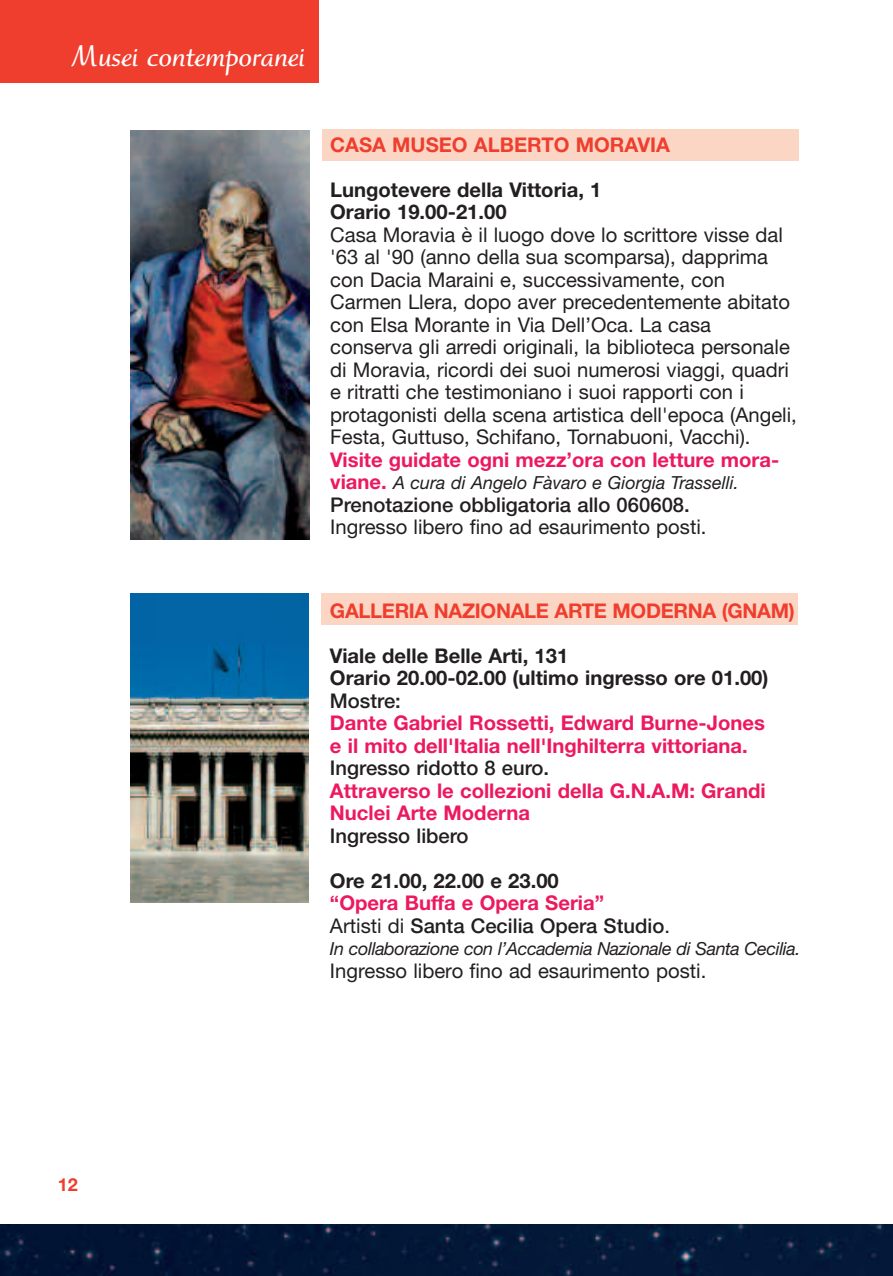
<style>
.page{position:relative;width:893px;height:1276px;background:#fff}
.page>*{position:absolute;margin:0;border:0;box-sizing:border-box;transform-origin:0 0}
.t1{font:700 31.5px "Ruzicka Freehand LH";color:#fff}
.t2{font:20.25px/22.5px "Helvetica Neue";color:#231f20}
.t3{font:700 20.25px/22.5px "Helvetica Neue";color:#ed195f}
.t4{font:700 20.25px/22.5px "Helvetica Neue";color:#231f20}
.t5{font:500 20.25px "Helvetica Neue";color:#231f20}
.t6{font:700 20.25px "Helvetica Neue";letter-spacing:-.015em;color:#ef3e2e}
.t7{font:italic 18px "Helvetica Neue";letter-spacing:-.02em;color:#231f20}
.t8{font:italic 18px "Helvetica Neue";color:#231f20}
.t9{font:700 18px "Helvetica Neue";color:#ef3e2e}
.s1{font-weight:700;font-style:normal;font-size:20.25px;color:#ed195f}
.s2{font-weight:400;color:#231f20}
.s3{font-weight:500;color:#231f20}
</style>
<div class="page">
<div style="left:0;top:1225px;width:893px;height:51px;background:#031737"></div>
<div style="left:322px;top:129px;width:476px;height:32px;background:#fcd6c5"></div>
<img style="left:131px;top:131px;width:178px;height:408px">
<div style="left:321px;top:593px;width:477px;height:32px;background:#fcd6c5"></div>
<img style="left:130px;top:593px;width:179px;height:309px">
<div style="left:0;top:0;width:319px;height:83px;background:#ef3e2e"></div>
<h1 class="t1" style="left:72px;top:44px;width:235px">Musei contemporanei</h1>
<p class="t6" style="left:330px;top:137px;width:341px">CASA MUSEO ALBERTO MORAVIA</p>
<p class="t4" style="left:330px;top:180px;width:273px">Lungotevere della Vittoria, 1<br>Orario 19.00-21.00</p>
<p class="t2" style="left:330px;top:225px;width:468px">Casa Moravia è il luogo dove lo scrittore visse dal '63 al '90 (anno della sua scomparsa), dapprima con Dacia Maraini e, successivamente, con Carmen Llera, dopo aver precedentemente abitato con Elsa Morante in Via Dell’Oca. La casa conserva gli arredi originali, la biblioteca personale di Moravia, ricordi dei suoi numerosi viaggi, quadri e ritratti che testimoniano i suoi rapporti con i protagonisti della scena artistica dell'epoca (Angeli, Festa, Guttuso, Schifano, Tornabuoni, Vacchi).</p>
<p class="t3" style="left:330px;top:450px;width:451px">Visite guidate ogni mezz’ora con letture mora-</p>
<p class="t8" style="left:330px;top:476px;width:410px"><span class="s1">viane.</span> A cura di Angelo Fàvaro e Giorgia Trasselli.</p>
<p class="t5" style="left:330px;top:497px;width:361px">Prenotazione obbligatoria allo 060608.</p>
<p class="t2" style="left:330px;top:518px;width:378px">Ingresso libero fino ad esaurimento posti.</p>
<p class="t6" style="left:330px;top:603px;width:466px">GALLERIA NAZIONALE ARTE MODERNA (GNAM)</p>
<p class="t4" style="left:330px;top:646px;width:440px">Viale delle Belle Arti, 131<br>Orario 20.00-02.00 (ultimo ingresso ore 01.00)</p>
<p class="t5" style="left:330px;top:693px;width:72px">Mostre:</p>
<p class="t3" style="left:330px;top:713px;width:436px">Dante Gabriel Rossetti, Edward Burne-Jones e il mito dell'Italia nell'Inghilterra vittoriana.</p>
<p class="t5" style="left:330px;top:761px;width:221px">Ingresso ridotto 8 euro.</p>
<p class="t3" style="left:330px;top:781px;width:437px">Attraverso le collezioni della G.N.A.M: Grandi<br>Nuclei Arte Moderna</p>
<p class="t5" style="left:330px;top:828px;width:140px">Ingresso libero</p>
<p class="t4" style="left:330px;top:871px;width:230px">Ore 21.00, 22.00 e 23.00</p>
<p class="t3" style="left:330px;top:893px;width:341px">“Opera Buffa e Opera Seria”<br><span class="s2">Artisti di</span> <span class="s3">Santa Cecilia Opera Studio</span><span class="s2">.</span></p>
<p class="t7" style="left:330px;top:942px;width:472px">In collaborazione con l’Accademia Nazionale di Santa Cecilia.</p>
<p class="t2" style="left:330px;top:961px;width:378px">Ingresso libero fino ad esaurimento posti.</p>
<p class="t9" style="left:58px;top:1178px;width:22px">12</p>
</div>
